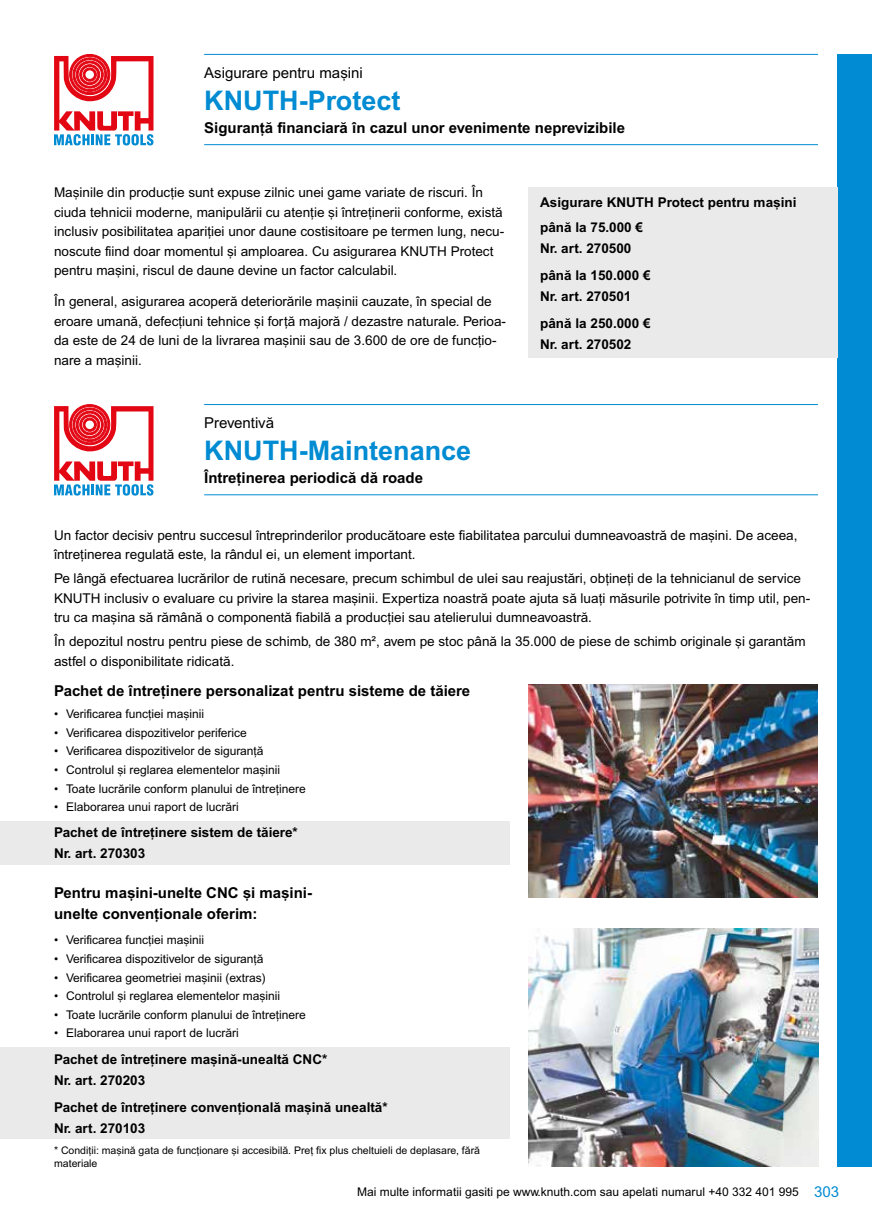
<style>
.page{position:relative;width:872px;height:1221px;background:#fff}
.page>*{position:absolute;margin:0;border:0;box-sizing:border-box;transform-origin:0 0}
.t1{font:700 27px "Arial MT Pro";color:#008bd2}
.t2{font:700 15px/21px "Arial MT Pro";color:#000}
.t3{font:15px "Arial MT Pro";color:#000}
.t4{font:15px "Arial MT Pro";color:#008bd2}
.t5{font:13.5px/19.5px "Arial MT Pro";color:#000}
.t6{font:700 13.5px/21px "Arial MT Pro";color:#000}
.t7{font:12px "Arial MT Pro";color:#000}
.t8{font:10.5px/12.6px "Arial MT Pro";color:#000}
</style>
<div class="page">
<div style="left:838px;top:54px;width:34px;height:1112px;background:#008bd2"></div>
<svg style="left:54px;top:54px;width:99px;height:91px"></svg>
<hr style="left:204px;top:54px;width:614px;height:1px;background:#008bd2">
<hr style="left:204px;top:144px;width:614px;height:1px;background:#008bd2">
<svg style="left:54px;top:404px;width:99px;height:91px"></svg>
<hr style="left:204px;top:404px;width:614px;height:1px;background:#008bd2">
<hr style="left:204px;top:494px;width:614px;height:1px;background:#008bd2">
<img style="left:529px;top:928px;width:289px;height:238px">
<div style="left:0;top:821px;width:509px;height:43px;background:#eaeaeb"></div>
<div style="left:0;top:1047px;width:509px;height:91px;background:#eaeaeb"></div>
<div style="left:529px;top:187px;width:309px;height:170px;background:#eaeaeb"></div>
<img style="left:529px;top:685px;width:289px;height:212px">
<p class="t3" style="left:204px;top:64px;width:160px">Asigurare pentru mașini</p>
<h1 class="t1" style="left:204px;top:84px;width:198px">KNUTH-Protect</h1>
<p class="t2" style="left:204px;top:118px;width:422px">Siguranță financiară în cazul unor evenimente neprevizibile</p>
<p class="t5" style="left:54px;top:183px;width:452px">Mașinile din producție sunt expuse zilnic unei game variate de riscuri. În ciuda tehnicii moderne, manipulării cu atenție și întreținerii conforme, există inclusiv posibilitatea apariției unor daune costisitoare pe termen lung, necu&shy;noscute fiind doar momentul și amploarea. Cu asigurarea KNUTH Protect pentru mașini, riscul de daune devine un factor calculabil.</p>
<p class="t5" style="left:54px;top:292px;width:453px">În general, asigurarea acoperă deteriorările mașinii cauzate, în special de eroare umană, defecțiuni tehnice și forță majoră / dezastre naturale. Perioa&shy;da este de 24 de luni de la livrarea mașinii sau de 3.600 de ore de funcțio&shy;nare a mașinii.</p>
<p class="t3" style="left:204px;top:414px;width:71px">Preventivă</p>
<h1 class="t1" style="left:204px;top:434px;width:269px">KNUTH-Maintenance</h1>
<p class="t2" style="left:204px;top:468px;width:220px">Întreținerea periodică dă roade</p>
<p class="t6" style="left:540px;top:190px;width:258px;line-height:25.2px">Asigurare KNUTH Protect pentru mașini până la 75.000 €</p>
<p class="t6" style="left:540px;top:235px;width:112px;line-height:27px">Nr. art. 270500 până la 150.000 €</p>
<p class="t6" style="left:540px;top:283px;width:112px;line-height:27px">Nr. art. 270501 până la 250.000 €</p>
<p class="t6" style="left:540px;top:334px;width:93px">Nr. art. 270502</p>
<p class="t5" style="left:54px;top:526px;width:745px">Un factor decisiv pentru succesul întreprinderilor producătoare este fiabilitatea parcului dumneavoastră de mașini. De aceea, întreținerea regulată este, la rândul ei, un element important.</p>
<p class="t5" style="left:54px;top:569px;width:757px">Pe lângă efectuarea lucrărilor de rutină necesare, precum schimbul de ulei sau reajustări, obțineți de la tehnicianul de service<br>KNUTH inclusiv o evaluare cu privire la starea mașinii. Expertiza noastră poate ajuta să luați măsurile potrivite în timp util, pen&shy;tru ca mașina să rămână o componentă fiabilă a producției sau atelierului dumneavoastră.</p>
<p class="t5" style="left:54px;top:632px;width:753px">În depozitul nostru pentru piese de schimb, de 380 m², avem pe stoc până la 35.000 de piese de schimb originale și garantăm astfel o disponibilitate ridicată.</p>
<p class="t2" style="left:54px;top:680px;width:418px">Pachet de întreținere personalizat pentru sisteme de tăiere</p>
<p class="t7" style="left:54px;top:707px;width:152px">• Verificarea funcției mașinii</p>
<p class="t7" style="left:54px;top:725px;width:194px">• Verificarea dispozitivelor periferice</p>
<p class="t7" style="left:54px;top:744px;width:211px">• Verificarea dispozitivelor de siguranță</p>
<p class="t7" style="left:54px;top:763px;width:228px">• Controlul și reglarea elementelor mașinii</p>
<p class="t7" style="left:54px;top:781px;width:253px">• Toate lucrările conform planului de întreținere</p>
<p class="t7" style="left:54px;top:800px;width:186px">• Elaborarea unui raport de lucrări</p>
<p class="t6" style="left:54px;top:822px;width:245px">Pachet de întreținere sistem de tăiere*<br>Nr. art. 270303</p>
<p class="t2" style="left:54px;top:882px;width:259px">Pentru mașini-unelte CNC și mașini&shy;unelte convenționale oferim:</p>
<p class="t7" style="left:54px;top:933px;width:152px">• Verificarea funcției mașinii</p>
<p class="t7" style="left:54px;top:951px;width:211px">• Verificarea dispozitivelor de siguranță</p>
<p class="t7" style="left:54px;top:970px;width:213px">• Verificarea geometriei mașinii (extras)</p>
<p class="t7" style="left:54px;top:989px;width:228px">• Controlul și reglarea elementelor mașinii</p>
<p class="t7" style="left:54px;top:1007px;width:253px">• Toate lucrările conform planului de întreținere</p>
<p class="t7" style="left:54px;top:1026px;width:186px">• Elaborarea unui raport de lucrări</p>
<p class="t6" style="left:54px;top:1048px;width:275px">Pachet de întreținere mașină-unealtă CNC*<br>Nr. art. 270203</p>
<p class="t6" style="left:54px;top:1096px;width:335px">Pachet de întreținere convențională mașină unealtă*<br>Nr. art. 270103</p>
<p class="t8" style="left:54px;top:1144px;width:427px">* Condiții: mașină gata de funcționare și accesibilă. Preț fix plus cheltuieli de deplasare, fără materiale</p>
<p class="t7" style="left:357px;top:1184px;width:443px">Mai multe informatii gasiti pe www.knuth.com sau apelati numarul +40 332 401 995</p>
<p class="t4" style="left:814px;top:1182px;width:27px">303</p>
</div>
